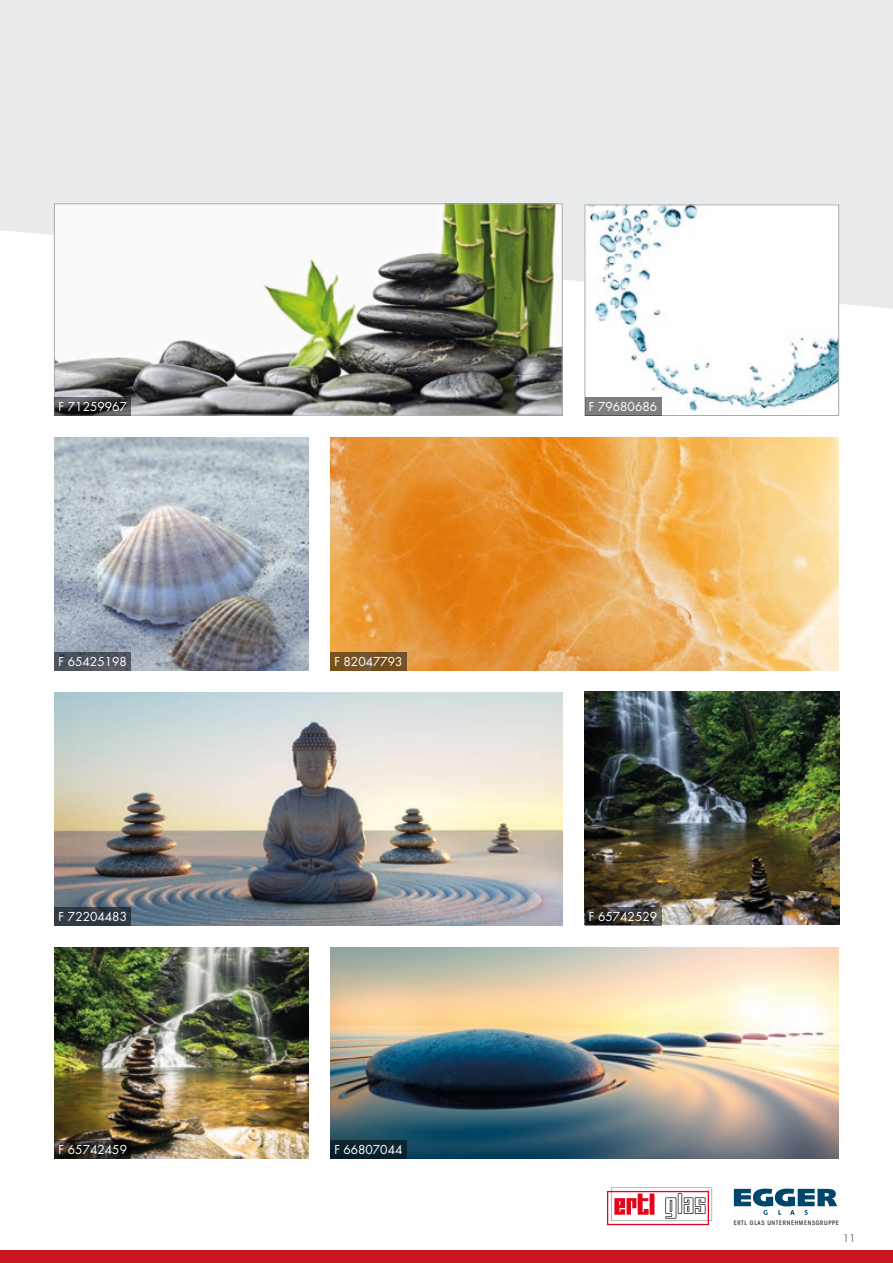
<style>
.page{position:relative;width:893px;height:1263px;background:#fff}
.page>*{position:absolute;margin:0;border:0;box-sizing:border-box;transform-origin:0 0}
.t1{font:12px "Futura CE";color:#fff}
.t2{font:10.5px "Futura CE";color:#707173}
.t3{font:500 condensed 6px "ITC Avant Garde Std";letter-spacing:.105em;color:#1a181c}
</style>
<div class="page">
<div style="left:0;top:0;width:893px;height:310px;background:#e9eaeb"></div>
<div style="left:0;top:1250px;width:893px;height:13px;background:#cd1421"></div>
<img style="left:54px;top:947px;width:255px;height:212px">
<img style="left:54px;top:438px;width:255px;height:233px">
<img style="left:585px;top:692px;width:254px;height:233px">
<img style="left:587px;top:207px;width:250px;height:207px">
<div style="left:585px;top:205px;width:254px;height:211px;border:1px solid #a8a9ab"></div>
<img style="left:56px;top:205px;width:505px;height:208px">
<div style="left:54px;top:203px;width:509px;height:212px;border:1px solid #a8a9ab"></div>
<img style="left:330px;top:947px;width:509px;height:211px">
<img style="left:54px;top:692px;width:509px;height:233px">
<img style="left:330px;top:438px;width:509px;height:233px">
<svg style="left:54px;top:397px;width:77px;height:18px"></svg>
<div style="left:54px;top:908px;width:77px;height:18px;background:#2e3942"></div>
<svg style="left:54px;top:653px;width:77px;height:18px"></svg>
<svg style="left:54px;top:1140px;width:77px;height:18px"></svg>
<div style="left:585px;top:397px;width:76px;height:18px;background:#7e7f81"></div>
<svg style="left:585px;top:908px;width:76px;height:18px"></svg>
<svg style="left:330px;top:653px;width:77px;height:18px"></svg>
<div style="left:330px;top:1140px;width:77px;height:18px;background:#0a232f"></div>
<svg style="left:607px;top:1188px;width:105px;height:37px"></svg>
<svg style="left:734px;top:1188px;width:103px;height:27px"></svg>
<p class="t1" style="left:59px;top:399px;width:70px">F 71259967</p>
<p class="t1" style="left:589px;top:399px;width:70px">F 79680686</p>
<p class="t1" style="left:59px;top:654px;width:70px">F 65425198</p>
<p class="t1" style="left:334px;top:654px;width:70px">F 82047793</p>
<p class="t1" style="left:59px;top:909px;width:70px">F 72204483</p>
<p class="t1" style="left:589px;top:909px;width:70px">F 65742529</p>
<p class="t1" style="left:59px;top:1142px;width:70px">F 65742459</p>
<p class="t1" style="left:334px;top:1142px;width:69px">F 66807044</p>
<p class="t3" style="left:734px;top:1219px;width:107px">ERTL GLAS UNTERNEHMENSGRUPPE</p>
<p class="t2" style="left:843px;top:1232px;width:14px">11</p>
</div>
